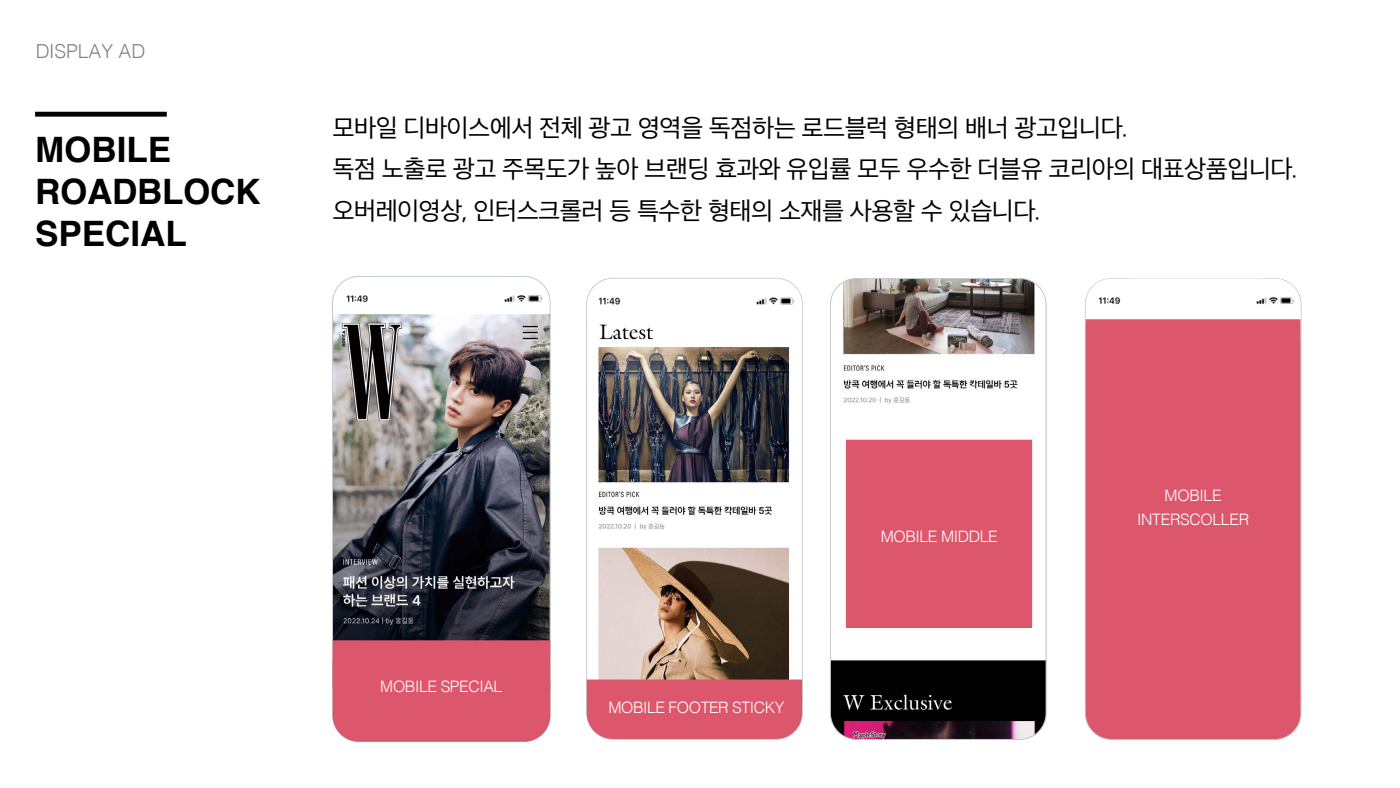
<style>
.page{position:relative;width:1400px;height:788px;background:#fff}
.page>*{position:absolute;margin:0;border:0;box-sizing:border-box;transform-origin:0 0}
.t1{font:700 35px/42px "Helvetica";color:#000}
.t2{font:25.55px/41.3px "Apple SD Gothic Neo";letter-spacing:-.02em;color:#000}
.t3{font:300 19.25px "Helvetica";color:#000}
.t4{font:300 15.75px/24.5px "Helvetica";letter-spacing:-.025em;color:#fff;text-align:center}
</style>
<div class="page">
<div style="left:35px;top:112px;width:132px;height:5px;background:#000300"></div>
<img style="left:332px;top:294px;width:218px;height:428px">
<svg style="left:333px;top:277px;width:216px;height:37px"></svg>
<div style="left:333px;top:640px;width:217px;height:101px;background:#dc576c"></div>
<img style="left:598px;top:278px;width:192px;height:461px">
<svg style="left:592px;top:279px;width:210px;height:43px"></svg>
<img style="left:587px;top:288px;width:213px;height:28px">
<div style="left:587px;top:679px;width:215px;height:59px;background:#dc576c"></div>
<img style="left:830px;top:278px;width:216px;height:461px">
<div style="left:830px;top:278px;width:216px;height:461px;border:1px solid #c3cace;border-radius:26px"></div>
<div style="left:846px;top:440px;width:186px;height:187px;background:#dc576c"></div>
<svg style="left:1086px;top:278px;width:215px;height:59px"></svg>
<div style="left:1086px;top:319px;width:214px;height:376px;background:#dc576c"></div>
<div style="left:1086px;top:695px;width:214px;height:44px;background:#dc576c"></div>
<p class="t3" style="left:35px;top:35px;width:112px">DISPLAY AD</p>
<h1 class="t1" style="left:35px;top:132px;width:227px">MOBILE<br>ROADBLOCK<br>SPECIAL</h1>
<p class="t2" style="left:332px;top:106px;width:967px">모바일 디바이스에서 전체 광고 영역을 독점하는 로드블럭 형태의 배너 광고입니다.<br>독점 노출로 광고 주목도가 높아 브랜딩 효과와 유입률 모두 우수한 더블유 코리아의 대표상품입니다. 오버레이영상, 인터스크롤러 등 특수한 형태의 소재를 사용할 수 있습니다.</p>
<p class="t4" style="left:380px;top:672px;width:123px">MOBILE SPECIAL</p>
<p class="t4" style="left:608px;top:693px;width:178px">MOBILE FOOTER STICKY</p>
<p class="t4" style="left:881px;top:523px;width:119px">MOBILE MIDDLE</p>
<p class="t4" style="left:1137px;top:482px;width:114px">MOBILE<br>INTERSCOLLER</p>
</div>
